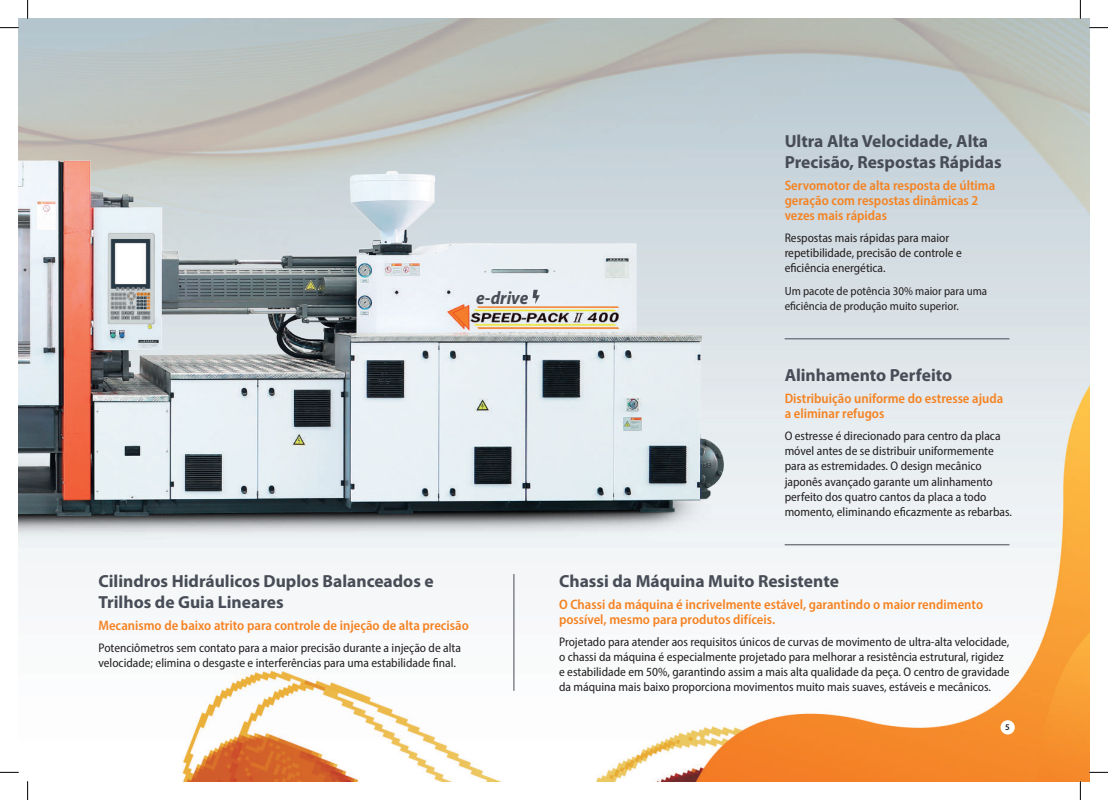
<style>
.page{position:relative;width:1108px;height:800px;background:#fff}
.page>*{position:absolute;margin:0;border:0;box-sizing:border-box;transform-origin:0 0}
.t1{font:italic 700 semi-condensed 18.25px "Myriad Pro";color:#474c56}
.t2{font:700 17.5px/21px "Myriad Pro";color:#474c56}
.t3{font:600 semi-condensed 13.75px/15px "Myriad Pro";color:#f58220}
.t4{font:semi-condensed 12.5px/15px "Myriad Pro";color:#231f20}
.t5{font:semi-condensed 11.88px/15px "Myriad Pro";color:#231f20}
.t6{font:600 8.75px "Myriad Pro";color:#231f20}
</style>
<div class="page">
<img style="left:19px;top:19px;width:1070px;height:762px">
<div style="left:1000px;top:720px;width:14px;height:14px;background:#fff;border-radius:50%"></div>
<img style="left:19px;top:153px;width:704px;height:392px">
<svg style="left:532px;top:290px;width:8px;height:14px"></svg>
<hr style="left:513px;top:574px;width:1px;height:116px;background:#474c56">
<hr style="left:784px;top:338px;width:225px;height:1px;background:#474c56">
<hr style="left:784px;top:544px;width:225px;height:1px;background:#474c56">
<svg style="left:0;top:27px;width:19px;height:1px"></svg>
<svg style="left:1089px;top:27px;width:19px;height:1px"></svg>
<svg style="left:0;top:771px;width:19px;height:1px"></svg>
<svg style="left:1089px;top:771px;width:19px;height:1px"></svg>
<svg style="left:27px;top:0;width:1px;height:19px"></svg>
<svg style="left:27px;top:781px;width:1px;height:18px"></svg>
<svg style="left:1079px;top:0;width:2px;height:19px"></svg>
<svg style="left:1079px;top:781px;width:2px;height:18px"></svg>
<h1 class="t1" style="left:476px;top:285px;width:53px">e-drive</h1>
<h2 class="t2" style="left:98px;top:570px;width:337px">Cilindros Hidráulicos Duplos Balanceados e<br>Trilhos de Guia Lineares</h2>
<p class="t3" style="left:98px;top:617px;width:372px">Mecanismo de baixo atrito para controle de injeção de alta precisão</p>
<p class="t4" style="left:98px;top:640px;width:364px">Potenciômetros sem contato para a maior precisão durante a injeção de alta velocidade; elimina o desgaste e interferências para uma estabilidade final.</p>
<h2 class="t2" style="left:784px;top:130px;width:218px">Ultra Alta Velocidade, Alta<br>Precisão, Respostas Rápidas</h2>
<p class="t3" style="left:784px;top:178px;width:212px">Servomotor de alta resposta de última geração com respostas dinâmicas 2 vezes mais rápidas</p>
<p class="t4" style="left:784px;top:230px;width:179px">Respostas mais rápidas para maior repetibilidade, precisão de controle e eficiência energética.</p>
<p class="t5" style="left:784px;top:283px;width:204px">Um pacote de potência 30% maior para uma eficiência de produção muito superior.</p>
<h2 class="t2" style="left:784px;top:364px;width:169px">Alinhamento Perfeito</h2>
<p class="t3" style="left:784px;top:391px;width:220px">Distribuição uniforme do estresse ajuda a eliminar refugos</p>
<p class="t4" style="left:784px;top:428px;width:229px">O estresse é direcionado para centro da placa móvel antes de se distribuir uniformemente para as estremidades. O design mecânico japonês avançado garante um alinhamento perfeito dos quatro cantos da placa a todo momento, eliminando eficazmente as rebarbas.</p>
<h2 class="t2" style="left:559px;top:570px;width:281px">Chassi da Máquina Muito Resistente</h2>
<p class="t3" style="left:559px;top:596px;width:425px">O Chassi da máquina é incrivelmente estável, garantindo o maior rendimento possível, mesmo para produtos difíceis.</p>
<p class="t4" style="left:559px;top:634px;width:452px">Projetado para atender aos requisitos únicos de curvas de movimento de ultra-alta velocidade, o chassi da máquina é especialmente projetado para melhorar a resistência estrutural, rigidez e estabilidade em 50%, garantindo assim a mais alta qualidade da peça. O centro de gravidade da máquina mais baixo proporciona movimentos muito mais suaves, estáveis e mecânicos.</p>
<p class="t6" style="left:1005px;top:721px;width:6px">5</p>
</div>
